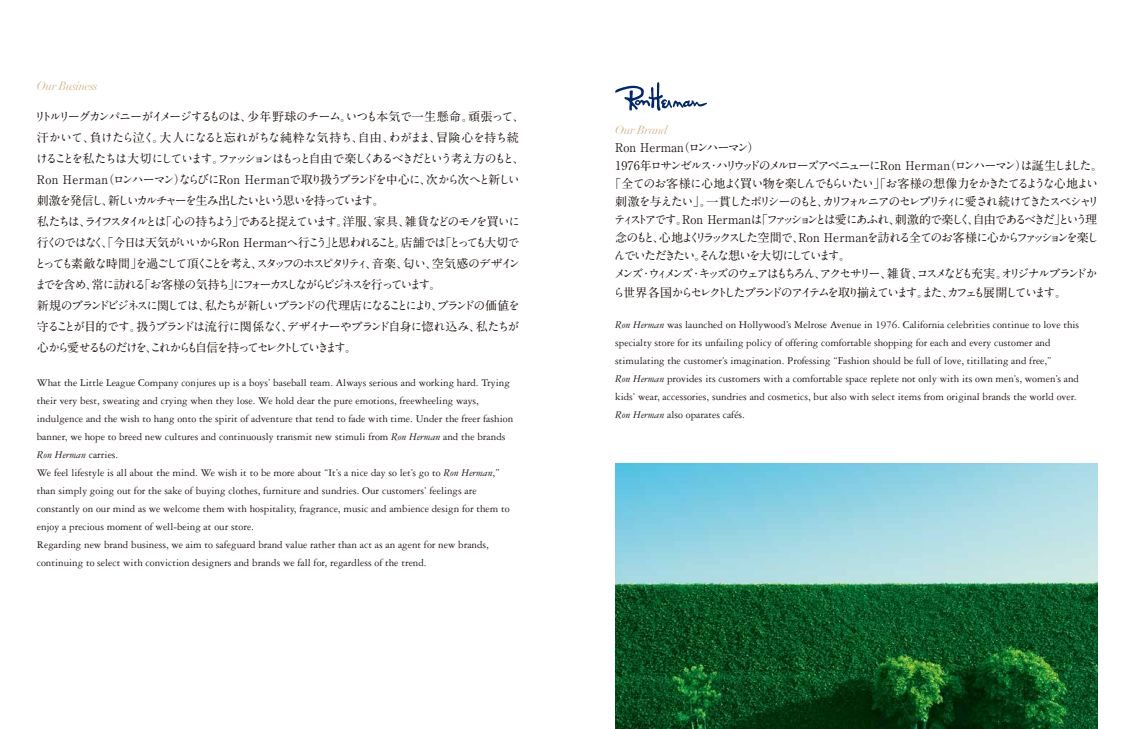
<style>
.page{position:relative;width:1134px;height:729px;background:#fff}
.page>*{position:absolute;margin:0;border:0;box-sizing:border-box;transform-origin:0 0}
.t1{font:700 12.1px "A1 Mincho Std";letter-spacing:-.145em;color:#221815}
.t2{font:700 12.1px "A1 Mincho Std";letter-spacing:-.165em;color:#221815}
.t3{font:700 12.1px "A1 Mincho Std";letter-spacing:-.13em;color:#221815}
.t4{font:700 12.1px "A1 Mincho Std";letter-spacing:-.215em;color:#221815}
.t5{font:700 12.1px "A1 Mincho Std";letter-spacing:-.12em;color:#221815}
.t6{font:700 12.1px "A1 Mincho Std";letter-spacing:-.205em;color:#221815}
.t7{font:700 12.1px "A1 Mincho Std";letter-spacing:-.185em;color:#221815}
.t8{font:700 12.1px "A1 Mincho Std";color:#221815}
.t9{font:700 12px/21px "A1 Mincho Std";letter-spacing:-.15em;color:#221815}
.t10{font:italic 12px "Didot LT Pro";letter-spacing:-.03em;color:#d4b686}
.t11{font:11px/18px "Garamond 3 LT Std";color:#221815}
.s1{font-style:italic}
</style>
<div class="page">
<svg style="left:615px;top:82px;width:92px;height:29px"></svg>
<img style="left:615px;top:464px;width:483px;height:265px">
<p class="t10" style="left:37px;top:78px;width:62px">Our Business</p>
<p class="t9" style="left:34px;top:104px;width:492px">リトルリーグカンパニーがイメージするものは、少年野球のチーム。いつも本気で一生懸命。頑張って、汗かいて、負けたら泣く。大人になると忘れがちな純粋な気持ち、自由、わがまま、冒険心を持ち続けることを私たちは大切にしています。ファッションはもっと自由で楽しくあるべきだという考え方のもと、Ron Herman（ロンハーマン）ならびにRon Hermanで取り扱うブランドを中心に、次から次へと新しい刺激を発信し、新しいカルチャーを生み出したいという思いを持っています。<br>私たちは、ライフスタイルとは「心の持ちよう」であると捉えています。洋服、家具、雑貨などのモノを買いに行くのではなく、「今日は天気がいいからRon Hermanへ行こう」と思われること。店舗では「とっても大切でとっても素敵な時間」を過ごして頂くことを考え、スタッフのホスピタリティ、音楽、匂い、空気感のデザインまでを含め、常に訪れる「お客様の気持ち」にフォーカスしながらビジネスを行っています。<br>新規のブランドビジネスに関しては、私たちが新しいブランドの代理店になることにより、ブランドの価値を守ることが目的です。扱うブランドは流行に関係なく、デザイナーやブランド自身に惚れ込み、私たちが心から愛せるものだけを、これからも自信を持ってセレクトしていきます。</p>
<p class="t11" style="left:37px;top:374px;width:478px">What the Little League Company conjures up is a boys’ baseball team. Always serious and working hard. Trying their very best, sweating and crying when they lose. We hold dear the pure emotions, freewheeling ways, indulgence and the wish to hang onto the spirit of adventure that tend to fade with time. Under the freer fashion banner, we hope to breed new cultures and continuously transmit new stimuli from <span class="s1">Ron Herman</span> and the brands <span class="s1">Ron Herman</span> carries.<br>We feel lifestyle is all about the mind. We wish it to be more about “It’s a nice day so let’s go to <span class="s1">Ron Herman</span>,” than simply going out for the sake of buying clothes, furniture and sundries. Our customers’ feelings are constantly on our mind as we welcome them with hospitality, fragrance, music and ambience design for them to enjoy a precious moment of well-being at our store.<br>Regarding new brand business, we aim to safeguard brand value rather than act as an agent for new brands, continuing to select with conviction designers and brands we fall for, regardless of the trend.</p>
<p class="t10" style="left:615px;top:122px;width:54px">Our Brand</p>
<p class="t8" style="left:615px;top:137px;width:146px">Ron Herman（ロンハーマン）</p>
<p class="t1" style="left:615px;top:155px;width:489px">1976年ロサンゼルス・ハリウッドのメルローズアベニューにRon Herman（ロンハーマン）は誕生しました。</p>
<p class="t5" style="left:609px;top:173px;width:490px">「全てのお客様に心地よく買い物を楽しんでもらいたい」「お客様の想像力をかきたてるような心地よい</p>
<p class="t1" style="left:615px;top:192px;width:486px">刺激を与えたい」。一貫したポリシーのもと、カリフォルニアのセレブリティに愛され続けてきたスペシャリ</p>
<p class="t2" style="left:614px;top:210px;width:485px">ティストアです。Ron Hermanは「ファッションとは愛にあふれ、刺激的で楽しく、自由であるべきだ」という理</p>
<p class="t3" style="left:615px;top:228px;width:485px">念のもと、心地よくリラックスした空間で、Ron Hermanを訪れる全てのお客様に心からファッションを楽し</p>
<p class="t7" style="left:614px;top:246px;width:239px">んでいただきたい。そんな想いを大切にしています。</p>
<p class="t4" style="left:614px;top:264px;width:485px">メンズ・ウィメンズ・キッズのウェアはもちろん、アクセサリー、雑貨、コスメなども充実。オリジナルブランドか</p>
<p class="t6" style="left:613px;top:282px;width:456px">ら世界各国からセレクトしたブランドのアイテムを取り揃えています。また、カフェも展開しています。</p>
<p class="t11" style="left:615px;top:316px;width:465px"><span class="s1">Ron Herman</span> was launched on Hollywood’s Melrose Avenue in 1976. California celebrities continue to love this specialty store for its unfailing policy of offering comfortable shopping for each and every customer and stimulating the customer’s imagination. Professing “Fashion should be full of love, titillating and free,”<br><span class="s1">Ron Herman</span> provides its customers with a comfortable space replete not only with its own men’s, women’s and kids’ wear, accessories, sundries and cosmetics, but also with select items from original brands the world over.<br><span class="s1">Ron Herman</span> also oparates cafés.</p>
</div>
